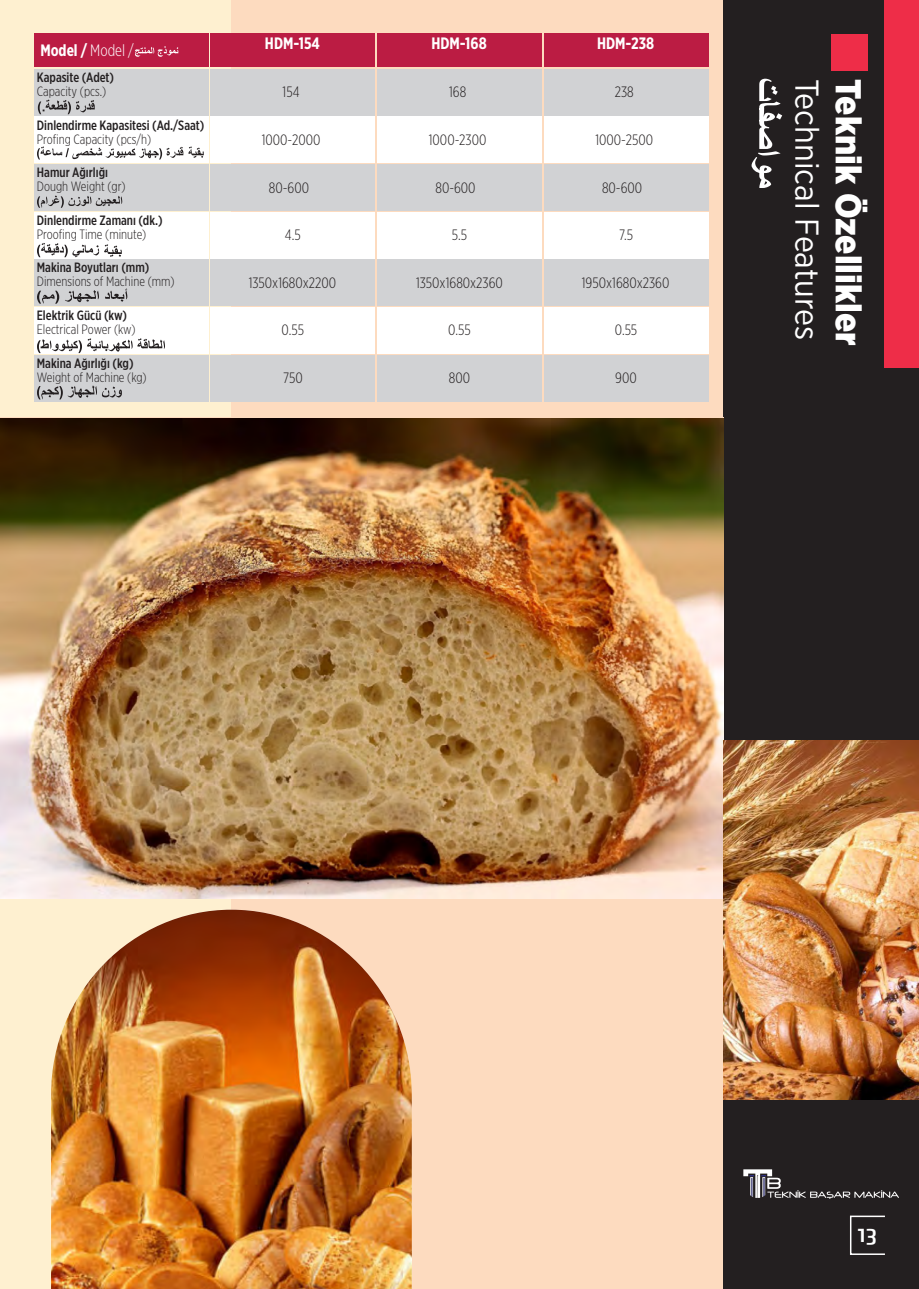
<style>
.page{position:relative;width:919px;height:1289px;background:#fff}
.page>*{position:absolute;margin:0;border:0;box-sizing:border-box;transform-origin:0 0}
.t1{font:900 36px "Gotham Narrow";color:#fff}
.t2{font:33px "Gotham Narrow";color:#fff}
.t3{font:600 24px "Clio";color:#fff}
.t4{font:700 16.5px "Gotham X Narrow";color:#fff}
.t5{font:300 15px "Gotham X Narrow";color:#231f20}
.t6{font:500 13.5px "Gotham X Narrow";color:#231f20}
.t7{font:300 13.5px "Gotham X Narrow";color:#231f20}
.s1{font-weight:300}
</style>
<div class="page">
<div style="left:0;top:0;width:918px;height:1288px;background:#fef0d0"></div>
<div style="left:231px;top:0;width:512px;height:1288px;background:#fddbbf"></div>
<div style="left:723px;top:0;width:195px;height:1288px;background:#231f20"></div>
<div style="left:884px;top:0;width:34px;height:368px;background:#ee2d48"></div>
<div style="left:831px;top:34px;width:36px;height:36px;background:#ee2d48"></div>
<svg style="left:751px;top:79px;width:31px;height:109px"></svg>
<svg style="left:743px;top:1169px;width:155px;height:29px"></svg>
<div style="left:849px;top:1215px;width:36px;height:39px;border:2px solid #fff"></div>
<img style="left:51px;top:909px;width:361px;height:379px">
<img style="left:0;top:418px;width:723px;height:480px">
<div style="left:34px;top:34px;width:174px;height:33px;background:#bb1c43"></div>
<div style="left:211px;top:69px;width:164px;height:46px;background:#d1d2d4"></div>
<div style="left:377px;top:69px;width:164px;height:46px;background:#d1d2d4"></div>
<div style="left:544px;top:69px;width:164px;height:46px;background:#d1d2d4"></div>
<div style="left:211px;top:117px;width:164px;height:46px;background:#fff"></div>
<div style="left:377px;top:117px;width:164px;height:46px;background:#fff"></div>
<div style="left:544px;top:117px;width:164px;height:46px;background:#fff"></div>
<div style="left:211px;top:212px;width:164px;height:46px;background:#fff"></div>
<div style="left:377px;top:212px;width:164px;height:46px;background:#fff"></div>
<div style="left:544px;top:212px;width:164px;height:46px;background:#fff"></div>
<div style="left:211px;top:260px;width:164px;height:46px;background:#d1d2d4"></div>
<div style="left:377px;top:260px;width:164px;height:46px;background:#d1d2d4"></div>
<div style="left:544px;top:260px;width:164px;height:46px;background:#d1d2d4"></div>
<div style="left:211px;top:307px;width:164px;height:46px;background:#fff"></div>
<div style="left:377px;top:307px;width:164px;height:46px;background:#fff"></div>
<div style="left:544px;top:307px;width:164px;height:46px;background:#fff"></div>
<div style="left:211px;top:355px;width:164px;height:46px;background:#d1d2d4"></div>
<div style="left:377px;top:355px;width:164px;height:46px;background:#d1d2d4"></div>
<div style="left:544px;top:355px;width:164px;height:46px;background:#d1d2d4"></div>
<div style="left:34px;top:69px;width:174px;height:46px;background:#d1d2d4"></div>
<div style="left:34px;top:117px;width:174px;height:46px;background:#fff"></div>
<div style="left:34px;top:165px;width:174px;height:46px;background:#d1d2d4"></div>
<div style="left:34px;top:212px;width:174px;height:46px;background:#fff"></div>
<div style="left:34px;top:260px;width:174px;height:46px;background:#d1d2d4"></div>
<div style="left:34px;top:307px;width:174px;height:46px;background:#fff"></div>
<div style="left:34px;top:355px;width:174px;height:46px;background:#d1d2d4"></div>
<div style="left:211px;top:34px;width:164px;height:33px;background:#bb1c43"></div>
<div style="left:377px;top:34px;width:164px;height:33px;background:#bb1c43"></div>
<div style="left:544px;top:34px;width:164px;height:33px;background:#bb1c43"></div>
<div style="left:211px;top:165px;width:164px;height:46px;background:#d1d2d4"></div>
<div style="left:377px;top:165px;width:164px;height:46px;background:#d1d2d4"></div>
<div style="left:544px;top:165px;width:164px;height:46px;background:#d1d2d4"></div>
<svg style="left:135px;top:46px;width:43px;height:11px"></svg>
<svg style="left:37px;top:338px;width:128px;height:15px"></svg>
<svg style="left:37px;top:288px;width:90px;height:16px"></svg>
<svg style="left:37px;top:385px;width:85px;height:14px"></svg>
<svg style="left:38px;top:99px;width:57px;height:15px"></svg>
<svg style="left:37px;top:146px;width:167px;height:13px"></svg>
<svg style="left:37px;top:195px;width:85px;height:13px"></svg>
<svg style="left:37px;top:243px;width:85px;height:14px"></svg>
<img style="left:723px;top:740px;width:195px;height:359px">
<p class="t4" style="left:40px;top:40px;width:95px">Model / <span class="s1">Model /</span></p>
<p class="t6" style="left:37px;top:69px;width:79px">Kapasite (Adet)</p>
<p class="t7" style="left:37px;top:83px;width:71px">Capacity (pcs.)</p>
<p class="t6" style="left:37px;top:117px;width:169px">Dinlendirme Kapasitesi (Ad./Saat)</p>
<p class="t7" style="left:37px;top:131px;width:116px">Profing Capacity (pcs/h)</p>
<p class="t6" style="left:37px;top:164px;width:73px">Hamur Ağırlığı</p>
<p class="t7" style="left:37px;top:178px;width:90px">Dough Weight (gr)</p>
<p class="t6" style="left:37px;top:212px;width:127px">Dinlendirme Zamanı (dk.)</p>
<p class="t7" style="left:37px;top:226px;width:111px">Proofing Time (minute)</p>
<p class="t6" style="left:37px;top:259px;width:114px">Makina Boyutları (mm)</p>
<p class="t7" style="left:37px;top:274px;width:139px">Dimensions of Machine (mm)</p>
<p class="t6" style="left:37px;top:307px;width:92px">Elektrik Gücü (kw)</p>
<p class="t7" style="left:37px;top:321px;width:100px">Electrical Power (kw)</p>
<p class="t6" style="left:37px;top:355px;width:98px">Makina Ağırlığı (kg)</p>
<p class="t7" style="left:37px;top:369px;width:111px">Weight of Machine (kg)</p>
<p class="t4" style="left:265px;top:33px;width:56px">HDM-154</p>
<p class="t4" style="left:431px;top:33px;width:57px">HDM-168</p>
<p class="t4" style="left:597px;top:33px;width:59px">HDM-238</p>
<p class="t5" style="left:282px;top:83px;width:18px">154</p>
<p class="t5" style="left:449px;top:83px;width:19px">168</p>
<p class="t5" style="left:614px;top:83px;width:20px">238</p>
<p class="t5" style="left:262px;top:131px;width:60px">1000-2000</p>
<p class="t5" style="left:429px;top:131px;width:59px">1000-2300</p>
<p class="t5" style="left:595px;top:131px;width:59px">1000-2500</p>
<p class="t5" style="left:269px;top:178px;width:42px">80-600</p>
<p class="t5" style="left:435px;top:178px;width:42px">80-600</p>
<p class="t5" style="left:602px;top:178px;width:42px">80-600</p>
<p class="t5" style="left:285px;top:226px;width:17px">4.5</p>
<p class="t5" style="left:452px;top:226px;width:17px">5.5</p>
<p class="t5" style="left:619px;top:226px;width:15px">7.5</p>
<p class="t5" style="left:249px;top:273px;width:89px">1350x1680x2200</p>
<p class="t5" style="left:281px;top:321px;width:24px">0.55</p>
<p class="t5" style="left:448px;top:321px;width:24px">0.55</p>
<p class="t5" style="left:614px;top:321px;width:24px">0.55</p>
<p class="t5" style="left:283px;top:369px;width:21px">750</p>
<p class="t5" style="left:449px;top:369px;width:23px">800</p>
<p class="t5" style="left:615px;top:369px;width:23px">900</p>
<p class="t5" style="left:416px;top:273px;width:88px">1350x1680x2360</p>
<p class="t5" style="left:582px;top:273px;width:89px">1950x1680x2360</p>
<p class="t2" style="left:827px;top:79px;width:263px;rotate:90deg">Technical Features</p>
<p class="t1" style="left:872px;top:79px;width:268px;rotate:90deg">Teknik Özellikler</p>
<p class="t3" style="left:857px;top:1219px;width:21px">13</p>
</div>
